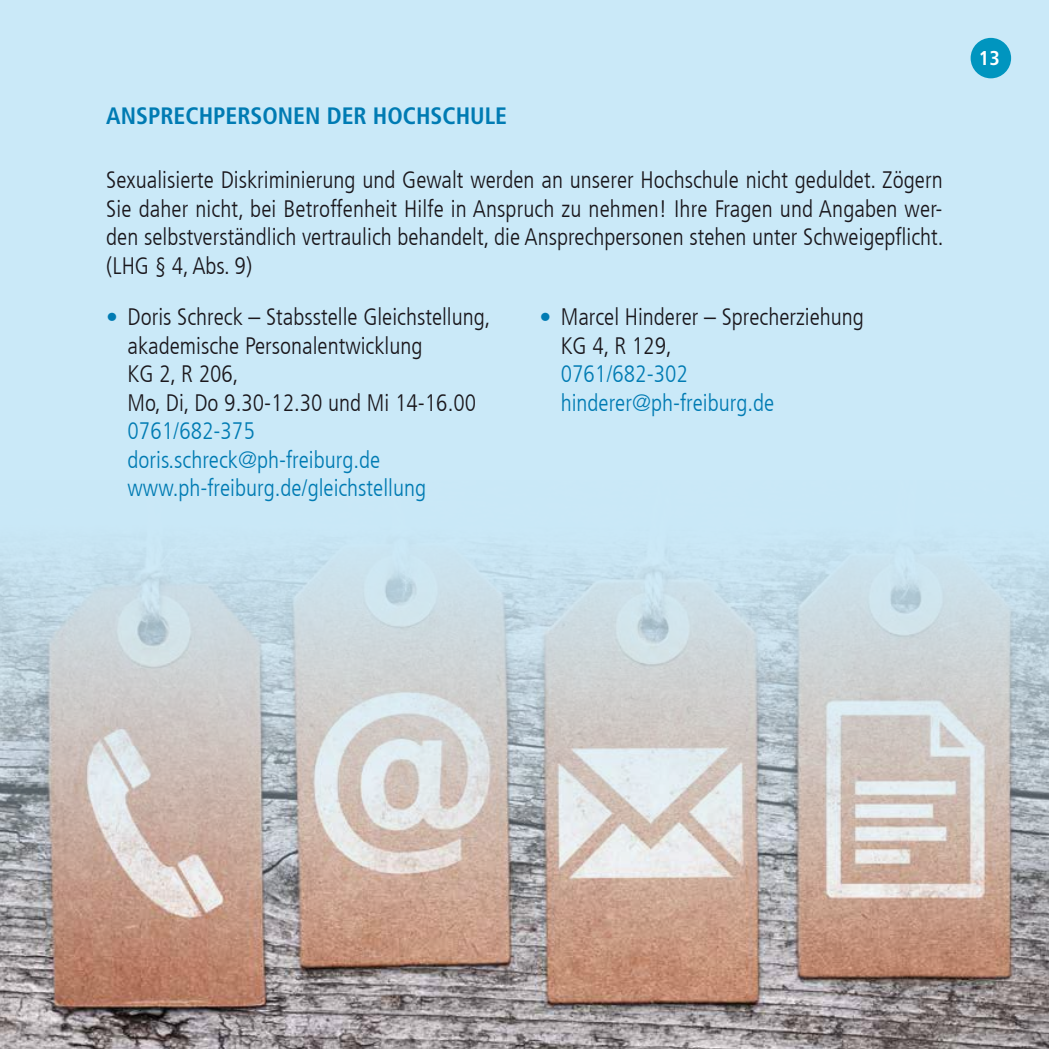
<style>
.page{position:relative;width:1049px;height:1049px;background:#cae9f8}
.page>*{position:absolute;margin:0;border:0;box-sizing:border-box;transform-origin:0 0}
.t1{font:300 condensed 23.75px/28.5px "Frutiger LT Com";color:#1a171c}
.t2{font:300 condensed 23.75px/28.5px "Frutiger LT Com";color:#007bb3}
.t3{font:700 condensed 23.75px "Frutiger LT Com";color:#007bb3}
.t4{font:700 condensed 20px "Frutiger LT Com";color:#fff}
.s1{color:#007bb3}
</style>
<div class="page">
<img style="left:0;top:545px;width:1049px;height:504px">
<div style="left:970px;top:38px;width:41px;height:40px;background:#0095bf;border-radius:50%"></div>
<p class="t3" style="left:106px;top:102px;width:402px">ANSPRECHPERSONEN DER HOCHSCHULE</p>
<p class="t1" style="left:106px;top:166px;width:839px;text-align:justify">Sexualisierte Diskriminierung und Gewalt werden an unserer Hochschule nicht geduldet. Zögern Sie daher nicht, bei Betroffenheit Hilfe in Anspruch zu nehmen! Ihre Fragen und Angaben wer&shy;den selbstverständlich vertraulich behandelt, die Ansprechpersonen stehen unter Schweigepflicht. (LHG § 4, Abs. 9)</p>
<p class="t1" style="left:128px;top:303px;width:364px;text-indent:-21px"><span class="s1">•</span> Doris Schreck – Stabsstelle Gleichstellung, akademische Personalentwicklung<br>KG 2, R 206,<br>Mo, Di, Do 9.30-12.30 und Mi 14-16.00</p>
<p class="t2" style="left:128px;top:417px;width:300px">0761/682-375 doris.schreck@ph-freiburg.de www.ph-freiburg.de/gleichstellung</p>
<p class="t1" style="left:561px;top:303px;width:305px;text-indent:-21px"><span class="s1">•</span> Marcel Hinderer – Sprecherziehung<br>KG 4, R 129,</p>
<p class="t2" style="left:561px;top:360px;width:215px">0761/682-302 hinderer@ph-freiburg.de</p>
<p class="t4" style="left:979px;top:46px;width:22px">13</p>
</div>
